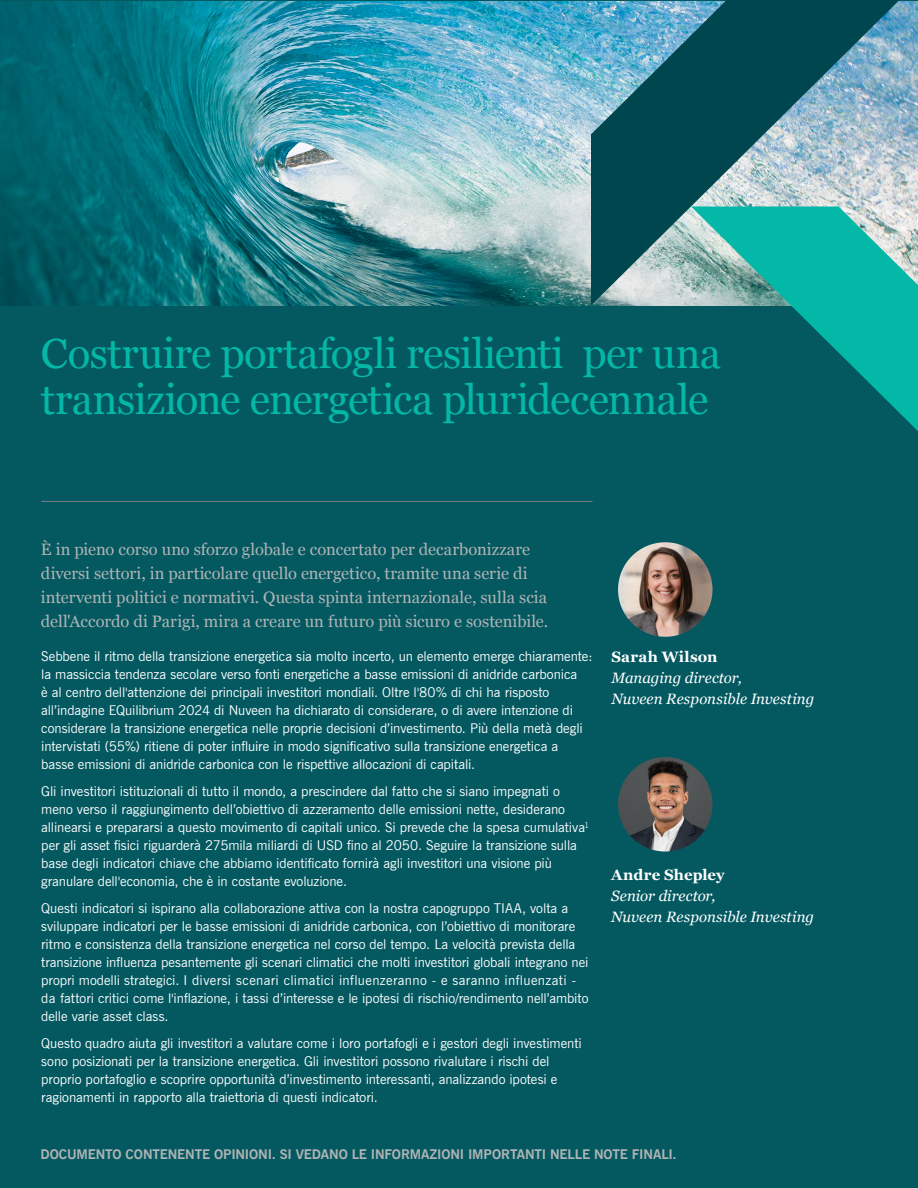
<style>
.page{position:relative;width:918px;height:1188px;background:#045961}
.page>*{position:absolute;margin:0;border:0;box-sizing:border-box;transform-origin:0 0}
.Intro_para{font:42px/46.5px "Georgia";letter-spacing:-.015em;color:#03b8a7}
.Intro_body{font:16.5px/24px "Georgia";color:#b1b4b5}
.t1{font:italic 15px/21px "Georgia";color:#fff}
.t2{font:700 15px "Georgia";letter-spacing:.01em;color:#fff}
.Body_copy{font:13.5px/18px "News Gothic BT";letter-spacing:-.005em;color:#fff}
.t3{font:700 13.5px "News Gothic BT";letter-spacing:-.01em;color:#b1b4b5}
</style>
<div class="page">
<img style="left:0;top:2px;width:918px;height:304px">
<img style="left:591px;top:0;width:308px;height:306px">
<svg style="left:691px;top:207px;width:227px;height:224px"></svg>
<img style="left:618px;top:542px;width:95px;height:95px;border-radius:47px">
<img style="left:618px;top:757px;width:95px;height:95px;border-radius:47px">
<hr style="left:41px;top:501px;width:551px;height:1px;background:#787d83">
<p class="Intro_para" style="left:41px;top:328px;width:681px">Costruire portafogli resilienti per una transizione energetica pluridecennale</p>
<p class="Intro_body" style="left:41px;top:536px;width:509px">È in pieno corso uno sforzo globale e concertato per decarbonizzare diversi settori, in particolare quello energetico, tramite una serie di interventi politici e normativi. Questa spinta internazionale, sulla scia dell'Accordo di Parigi, mira a creare un futuro più sicuro e sostenibile.</p>
<p class="Body_copy" style="left:41px;top:647px;width:553px">Sebbene il ritmo della transizione energetica sia molto incerto, un elemento emerge chiaramente: la massiccia tendenza secolare verso fonti energetiche a basse emissioni di anidride carbonica<br>è al centro dell'attenzione dei principali investitori mondiali. Oltre l'80% di chi ha risposto all’indagine EQuilibrium 2024 di Nuveen ha dichiarato di considerare, o di avere intenzione di considerare la transizione energetica nelle proprie decisioni d’investimento. Più della metà degli intervistati (55%) ritiene di poter influire in modo significativo sulla transizione energetica a basse emissioni di anidride carbonica con le rispettive allocazioni di capitali.</p>
<p class="Body_copy" style="left:41px;top:782px;width:550px">Gli investitori istituzionali di tutto il mondo, a prescindere dal fatto che si siano impegnati o meno verso il raggiungimento dell’obiettivo di azzeramento delle emissioni nette, desiderano allinearsi e prepararsi a questo movimento di capitali unico. Si prevede che la spesa cumulativa<sup>1 </sup>per gli asset fisici riguarderà 275mila miliardi di USD fino al 2050. Seguire la transizione sulla base degli indicatori chiave che abbiamo identificato fornirà agli investitori una visione più granulare dell'economia, che è in costante evoluzione.</p>
<p class="Body_copy" style="left:41px;top:899px;width:549px">Questi indicatori si ispirano alla collaborazione attiva con la nostra capogruppo TIAA, volta a sviluppare indicatori per le basse emissioni di anidride carbonica, con l’obiettivo di monitorare ritmo e consistenza della transizione energetica nel corso del tempo. La velocità prevista della transizione influenza pesantemente gli scenari climatici che molti investitori globali integrano nei propri modelli strategici. I diversi scenari climatici influenzeranno - e saranno influenzati - da fattori critici come l'inflazione, i tassi d’interesse e le ipotesi di rischio/rendimento nell’ambito delle varie asset class.</p>
<p class="Body_copy" style="left:41px;top:1034px;width:542px">Questo quadro aiuta gli investitori a valutare come i loro portafogli e i gestori degli investimenti sono posizionati per la transizione energetica. Gli investitori possono rivalutare i rischi del proprio portafoglio e scoprire opportunità d’investimento interessanti, analizzando ipotesi e ragionamenti in rapporto alla traiettoria di questi indicatori.</p>
<p class="t2" style="left:611px;top:646px;width:108px">Sarah Wilson</p>
<p class="t1" style="left:611px;top:667px;width:204px">Managing director,<br>Nuveen Responsible Investing</p>
<p class="t2" style="left:611px;top:863px;width:115px">Andre Shepley</p>
<p class="t1" style="left:611px;top:885px;width:204px">Senior director,<br>Nuveen Responsible Investing</p>
<p class="t3" style="left:40px;top:1146px;width:638px">DOCUMENTO CONTENENTE OPINIONI. SI VEDANO LE INFORMAZIONI IMPORTANTI NELLE NOTE FINALI.</p>
</div>
